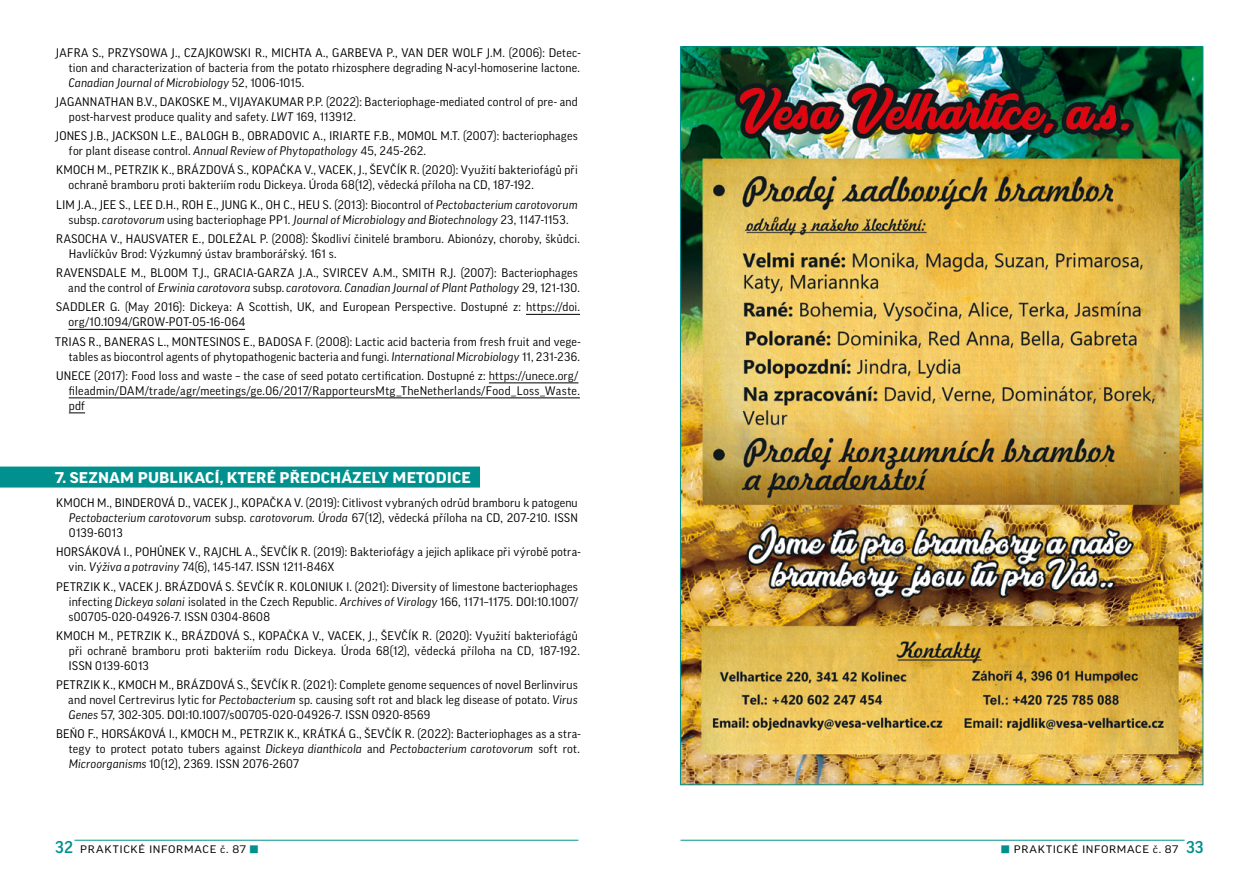
<style>
.page{position:relative;width:1259px;height:893px;background:#fff}
.page>*{position:absolute;margin:0;border:0;box-sizing:border-box;transform-origin:0 0}
.t1{font:700 expanded 15px "Good Pro";letter-spacing:.01em;color:#fff}
.t2{font:12px/15px "Good Pro";letter-spacing:.02em;color:#000}
.t3{font:expanded 10.5px "Good Pro";letter-spacing:.065em;color:#000}
.s1{font-style:italic}
.s2{font-weight:500;font-stretch:normal;font-size:16.5px;color:#00918e}
.s3{font-family:"Koz Go Pro";font-weight:800;font-stretch:normal;font-size:9.75px;color:#00918e}
</style>
<div class="page">
<hr style="left:526px;top:314px;width:54px;height:1px;background:#000">
<hr style="left:68px;top:329px;width:177px;height:1px;background:#000">
<hr style="left:489px;top:382px;width:89px;height:1px;background:#000">
<hr style="left:69px;top:397px;width:511px;height:1px;background:#000">
<svg style="left:69px;top:412px;width:16px;height:1px"></svg>
<div style="left:0;top:467px;width:480px;height:21px;background:#00918e"></div>
<img style="left:682px;top:49px;width:519px;height:734px">
<hr style="left:74px;top:840px;width:504px;height:1px;background:#00918e">
<hr style="left:680px;top:840px;width:504px;height:1px;background:#00918e">
<p class="t2" style="left:69px;top:45px;width:513px;text-align:justify;text-indent:-13px">JAFRA S., PRZYSOWA J., CZAJKOWSKI R., MICHTA A., GARBEVA P., VAN DER WOLF J.M. (2006): Detec&shy;tion and characterization of bacteria from the potato rhizosphere degrading N-acyl-homoserine lactone.<br><span class="s1">Canadian Journal of Microbiology</span> 52, 1006-1015.</p>
<p class="t2" style="left:69px;top:94px;width:510px;text-indent:-13px">JAGANNATHAN B.V., DAKOSKE M., VIJAYAKUMAR P.P. (2022): Bacteriophage-mediated control of pre- and post-harvest produce quality and safety. <span class="s1">LWT</span> 169, 113912.</p>
<p class="t2" style="left:69px;top:128px;width:510px;text-indent:-13px">JONES J.B., JACKSON L.E., BALOGH B., OBRADOVIC A., IRIARTE F.B., MOMOL M.T. (2007): bacteriophages for plant disease control. <span class="s1">Annual Review of Phytopathology</span> 45, 245-262.</p>
<p class="t2" style="left:68px;top:163px;width:511px;text-indent:-12px">KMOCH M., PETRZIK K., BRÁZDOVÁ S., KOPAČKA V., VACEK, J., ŠEVČÍK R. (2020): Využití bakteriofágů při ochraně bramboru proti bakteriím rodu Dickeya. Úroda 68(12), vědecká příloha na CD, 187-192.</p>
<p class="t2" style="left:56px;top:197px;width:523px;text-align:center">LIM J.A., JEE S., LEE D.H., ROH E., JUNG K., OH C., HEU S. (2013): Biocontrol of <span class="s1">Pectobacterium carotovorum </span>subsp. <span class="s1">carotovorum</span> using bacteriophage PP1. <span class="s1">Journal of Microbiology and Biotechnology</span> 23, 1147-1153.</p>
<p class="t2" style="left:69px;top:231px;width:512px;text-indent:-13px">RASOCHA V., HAUSVATER E., DOLEŽAL P. (2008): Škodliví činitelé bramboru. Abionózy, choroby, škůdci.<br>Havlíčkův Brod: Výzkumný ústav bramborářský. 161 s.</p>
<p class="t2" style="left:56px;top:265px;width:525px;text-align:right">RAVENSDALE M., BLOOM T.J., GRACIA-GARZA J.A., SVIRCEV A.M., SMITH R.J. (2007): Bacteriophages and the control of <span class="s1">Erwinia carotovora</span> subsp. <span class="s1">carotovora. Canadian Journal of Plant Pathology</span> 29, 121-130.</p>
<p class="t2" style="left:68px;top:299px;width:513px;text-indent:-12px">SADDLER G. (May 2016): Dickeya: A Scottish, UK, and European Perspective. Dostupné z: https://doi. org/10.1094/GROW-POT-05-16-064</p>
<p class="t2" style="left:55px;top:334px;width:527px;text-align:right">TRIAS R., BANERAS L., MONTESINOS E., BADOSA F. (2008): Lactic acid bacteria from fresh fruit and vege&shy;tables as biocontrol agents of phytopathogenic bacteria and fungi. <span class="s1">International Microbiology</span> 11, 231-236.</p>
<p class="t2" style="left:69px;top:368px;width:513px;text-indent:-13px">UNECE (2017): Food loss and waste – the case of seed potato certification. Dostupné z: https://unece.org/ fileadmin/DAM/trade/agr/meetings/ge.06/2017/RapporteursMtg_TheNetherlands/Food_Loss_Waste. pdf</p>
<p class="t1" style="left:55px;top:469px;width:417px">7. SEZNAM PUBLIKACÍ, KTERÉ PŘEDCHÁZELY METODICE</p>
<p class="t2" style="left:69px;top:495px;width:510px;text-align:justify;text-indent:-13px">KMOCH M., BINDEROVÁ D., VACEK J., KOPAČKA V. (2019): Citlivost vybraných odrůd bramboru k patogenu <span class="s1">Pectobacterium carotovorum</span> subsp. <span class="s1">carotovorum. Úroda</span> 67(12), vědecká příloha na CD, 207-210. ISSN 0139-6013</p>
<p class="t2" style="left:69px;top:544px;width:513px;text-indent:-12px">HORSÁKOVÁ I., POHŮNEK V., RAJCHL A., ŠEVČÍK R. (2019): Bakteriofágy a jejich aplikace při výrobě potra&shy;vin. <span class="s1">Výživa a potraviny</span> 74(6), 145-147. ISSN 1211-846X</p>
<p class="t2" style="left:68px;top:579px;width:511px;text-align:justify;text-indent:-12px">PETRZIK K., VACEK J. BRÁZDOVÁ S. ŠEVČÍK R. KOLONIUK I. (2021): Diversity of limestone bacteriophages infecting <span class="s1">Dickeya solani</span> isolated in the Czech Republic. <span class="s1">Archives of Virology</span> 166, 1171–1175. DOI:10.1007/ s00705-020-04926-7. ISSN 0304-8608</p>
<p class="t2" style="left:69px;top:628px;width:513px;text-indent:-13px">KMOCH M., PETRZIK K., BRÁZDOVÁ S., KOPAČKA V., VACEK, J., ŠEVČÍK R. (2020): Využití bakteriofágů při ochraně bramboru proti bakteriím rodu Dickeya. Úroda 68(12), vědecká příloha na CD, 187-192.<br>ISSN 0139-6013</p>
<p class="t2" style="left:68px;top:677px;width:511px;text-align:justify;text-indent:-12px">PETRZIK K., KMOCH M., BRÁZDOVÁ S., ŠEVČÍK R. (2021): Complete genome sequences of novel Berlinvirus and novel Certrevirus lytic for <span class="s1">Pectobacterium</span> sp. causing soft rot and black leg disease of potato. <span class="s1">Virus Genes</span> 57, 302-305. DOI:10.1007/s00705-020-04926-7. ISSN 0920-8569</p>
<p class="t2" style="left:69px;top:726px;width:513px;text-align:justify;text-indent:-13px">BEŇO F., HORSÁKOVÁ I., KMOCH M., PETRZIK K., KRÁTKÁ G., ŠEVČÍK R. (2022): Bacteriophages as a stra&shy;tegy to protect potato tubers against <span class="s1">Dickeya dianthicola</span> and <span class="s1">Pectobacterium carotovorum</span> soft rot.<br><span class="s1">Microorganisms</span> 10(12), 2369. ISSN 2076-2607</p>
<p class="t3" style="left:55px;top:843px;width:205px"><span class="s2">32</span> PRAKTICKÉ INFORMACE č. 87 <span class="s3">■</span></p>
<p class="t3" style="left:1000px;top:843px;width:205px"><span class="s3">■</span> PRAKTICKÉ INFORMACE č. 87 <span class="s2">33</span></p>
</div>
